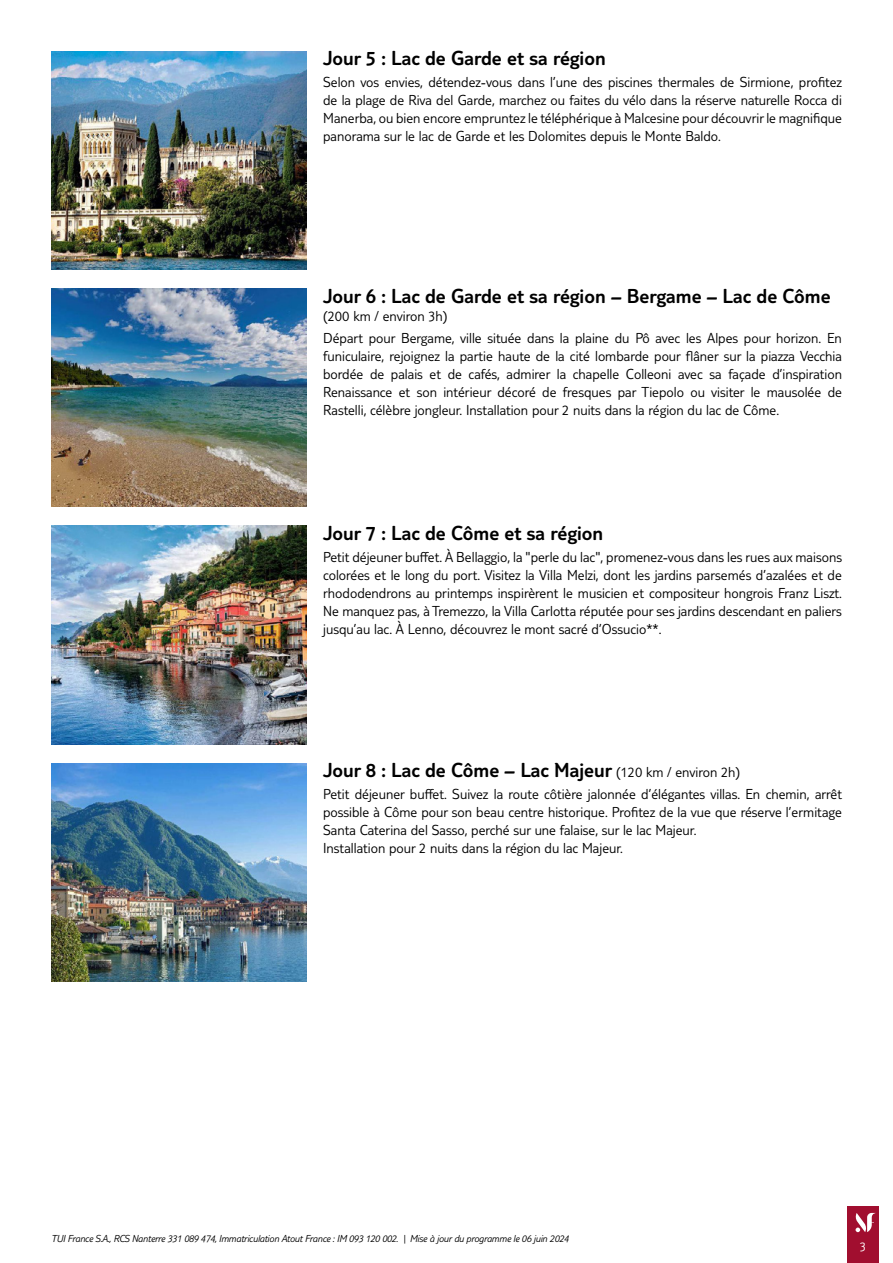
<style>
.page{position:relative;width:893px;height:1263px;background:#fff}
.page>*{position:absolute;margin:0;border:0;box-sizing:border-box;transform-origin:0 0}
.t1{font:300 21px "TUI Type";color:#000}
.t2{font:300 15px/18px "TUI Type";color:#000;text-align:justify}
.t3{font:300 13.5px "TUI Type";color:#fff}
.t4{font:italic 300 10.5px "TUI Type";letter-spacing:-.02em;color:#000}
.s1{font-size:15px}
</style>
<div class="page">
<div style="left:847px;top:1206px;width:32px;height:57px;background:#a10e2f"></div>
<svg style="left:855px;top:1213px;width:21px;height:19px"></svg>
<img style="left:51px;top:51px;width:255px;height:219px">
<img style="left:51px;top:288px;width:255px;height:219px">
<img style="left:51px;top:526px;width:255px;height:218px">
<img style="left:51px;top:763px;width:255px;height:218px">
<h1 class="t1" style="left:323px;top:46px;width:284px">Jour 5 : Lac de Garde et sa région</h1>
<p class="t2" style="left:323px;top:73px;width:520px">Selon vos envies, détendez-vous dans l’une des piscines thermales de Sirmione, profitez de la plage de Riva del Garde, marchez ou faites du vélo dans la réserve naturelle Rocca di Manerba, ou bien encore empruntez le téléphérique à Malcesine pour découvrir le magnifique panorama sur le lac de Garde et les Dolomites depuis le Monte Baldo.</p>
<h1 class="t1" style="left:323px;top:283px;width:509px">Jour 6 : Lac de Garde et sa région – Bergame – Lac de Côme</h1>
<p class="t2" style="left:323px;top:304px;width:520px;line-height:22.2px">(200 km / environ 3h)<br>Départ pour Bergame, ville située dans la plaine du Pô avec les Alpes pour horizon. En</p>
<p class="t2" style="left:323px;top:346px;width:520px">funiculaire, rejoignez la partie haute de la cité lombarde pour flâner sur la piazza Vecchia bordée de palais et de cafés, admirer la chapelle Colleoni avec sa façade d’inspiration Renaissance et son intérieur décoré de fresques par Tiepolo ou visiter le mausolée de Rastelli, célèbre jongleur. Installation pour 2 nuits dans la région du lac de Côme.</p>
<h1 class="t1" style="left:323px;top:521px;width:281px">Jour 7 : Lac de Côme et sa région</h1>
<p class="t2" style="left:323px;top:548px;width:520px">Petit déjeuner buffet. À Bellaggio, la "perle du lac", promenez-vous dans les rues aux maisons colorées et le long du port. Visitez la Villa Melzi, dont les jardins parsemés d’azalées et de rhododendrons au printemps inspirèrent le musicien et compositeur hongrois Franz Liszt.<br>Ne manquez pas, à Tremezzo, la Villa Carlotta réputée pour ses jardins descendant en paliers jusqu’au lac. À Lenno, découvrez le mont sacré d’Ossucio**.</p>
<h1 class="t1" style="left:323px;top:758px;width:419px">Jour 8 : Lac de Côme – Lac Majeur <span class="s1">(120 km / environ 2h)</span></h1>
<p class="t2" style="left:323px;top:785px;width:520px;text-align:left">Petit déjeuner buffet. Suivez la route côtière jalonnée d’élégantes villas. En chemin, arrêt possible à Côme pour son beau centre historique. Profitez de la vue que réserve l’ermitage Santa Caterina del Sasso, perché sur une falaise, sur le lac Majeur.<br>Installation pour 2 nuits dans la région du lac Majeur.</p>
<p class="t4" style="left:51px;top:1232px;width:519px">TUI France S.A., RCS Nanterre 331 089 474, Immatriculation Atout France : IM 093 120 002. | Mise à jour du programme le 06 juin 2024</p>
<p class="t3" style="left:860px;top:1239px;width:8px">3</p>
</div>
